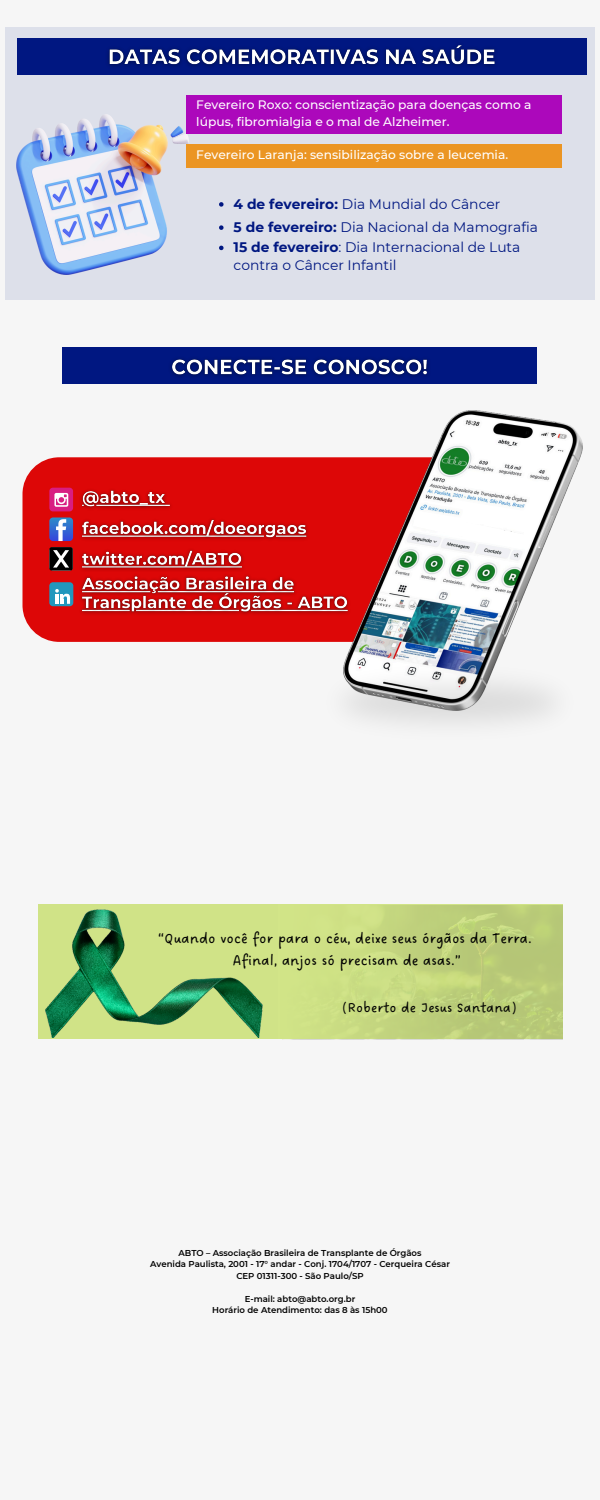
<style>
.page{position:relative;width:600px;height:1500px;background:#f6f6f6}
.page>*{position:absolute;margin:0;border:0;box-sizing:border-box;transform-origin:0 0}
.t1{font:15.8px/21.5px "DO Sans Regular";color:#000;text-align:center}
.t2{font:14.9px "DO Sans Regular";color:#000}
.t3{font:13.9px/18px "Montserrat";color:#001781}
.t4{font:500 12.3px/16.5px "Montserrat";color:#fff}
.t5{font:600 8.6px "Montserrat";color:#000}
.s1{font-weight:700}
</style>
<div class="page">
<div style="left:5px;top:27px;width:590px;height:272px;background:#dde0ea"></div>
<div style="left:17px;top:38px;width:570px;height:37px;background:#001781"></div>
<img style="left:17px;top:114px;width:172px;height:160px">
<div style="left:22px;top:457px;width:447px;height:185px;background:#dd0707;border-radius:37px"></div>
<img style="left:343px;top:410px;width:240px;height:245px">
<img style="left:343px;top:655px;width:208px;height:69px">
<div style="left:49px;top:582px;width:24px;height:24px;background:#2197bd;border-radius:4px"></div>
<svg style="left:55px;top:589px;width:15px;height:15px"></svg>
<div style="left:49px;top:488px;width:24px;height:23px;background:#d81d82;border-radius:4px"></div>
<svg style="left:54px;top:493px;width:14px;height:14px"></svg>
<div style="left:49px;top:517px;width:24px;height:24px;background:linear-gradient(to bottom,#2d8ec7,#3549db);border-radius:4px"></div>
<svg style="left:56px;top:519px;width:10px;height:22px"></svg>
<svg style="left:49px;top:547px;width:24px;height:24px"></svg>
<div style="left:63px;top:347px;width:474px;height:37px;background:#001781"></div>
<svg style="left:413px;top:511px;width:112px;height:39px"></svg>
<img style="left:283px;top:905px;width:279px;height:135px">
<div style="left:279px;top:905px;width:194px;height:134px;background:linear-gradient(to right,#d3e688,#bcce7a)"></div>
<img style="left:41px;top:905px;width:291px;height:132px">
<div style="left:187px;top:95px;width:375px;height:39px;background:#ac08bb"></div>
<img style="left:108px;top:45px;width:387px;height:22px">
<div style="left:187px;top:144px;width:375px;height:24px;background:#eb9523"></div>
<svg style="left:219px;top:202px;width:5px;height:5px"></svg>
<svg style="left:219px;top:225px;width:5px;height:5px"></svg>
<svg style="left:219px;top:246px;width:5px;height:4px"></svg>
<img style="left:80px;top:484px;width:273px;height:135px">
<img style="left:170px;top:358px;width:259px;height:19px">
<p class="t4" style="left:196px;top:97px;width:337px">Fevereiro Roxo: conscientização para doenças como a lúpus, fibromialgia e o mal de Alzheimer.</p>
<p class="t4" style="left:196px;top:146px;width:313px">Fevereiro Laranja: sensibilização sobre a leucemia.</p>
<p class="t3" style="left:234px;top:195px;width:268px"><span class="s1">4 de fevereiro:</span> Dia Mundial do Câncer</p>
<p class="t3" style="left:234px;top:218px;width:306px"><span class="s1">5 de fevereiro:</span> Dia Nacional da Mamografia</p>
<p class="t3" style="left:234px;top:238px;width:288px"><span class="s1">15 de fevereiro</span>: Dia Internacional de Luta contra o Câncer Infantil</p>
<p class="t1" style="left:158px;top:929px;width:375px">“Quando você for para o céu, deixe seus órgãos da Terra.<br>Afinal, anjos só precisam de asas.”</p>
<p class="t2" style="left:342px;top:999px;width:175px">(Roberto de Jesus Santana)</p>
<p class="t5" style="left:178px;top:1248px;width:245px">ABTO – Associação Brasileira de Transplante de Órgãos</p>
<p class="t5" style="left:150px;top:1259px;width:301px">Avenida Paulista, 2001 - 17° andar - Conj. 1704/1707 - Cerqueira César</p>
<p class="t5" style="left:236px;top:1270px;width:129px">CEP 01311-300 - São Paulo/SP</p>
<p class="t5" style="left:245px;top:1293px;width:112px">E-mail: abto@abto.org.br</p>
<p class="t5" style="left:212px;top:1305px;width:177px">Horário de Atendimento: das 8 às 15h00</p>
</div>
